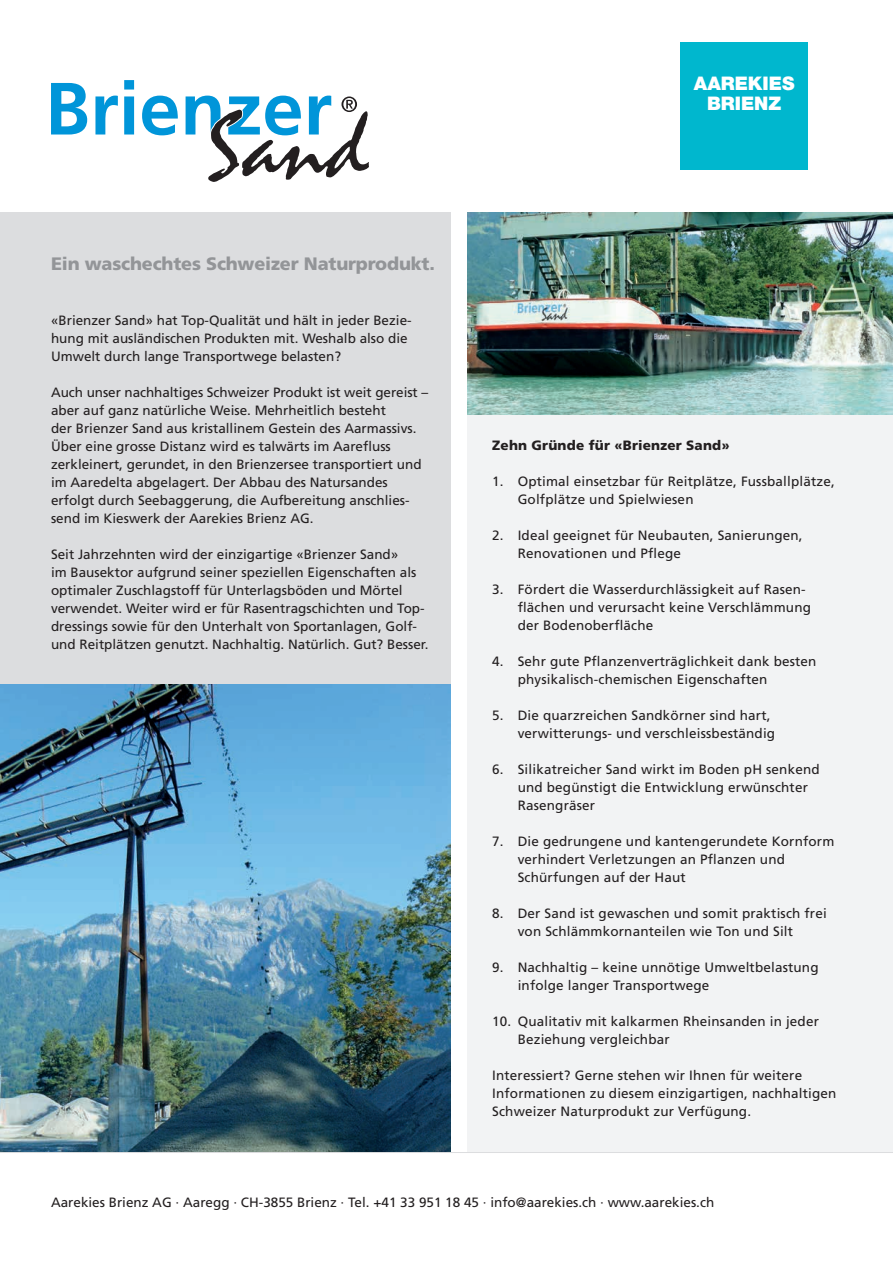
<style>
.page{position:relative;width:893px;height:1263px;background:#fff}
.page>*{position:absolute;margin:0;border:0;box-sizing:border-box;transform-origin:0 0}
.t1{font:900 18.75px/20.2px "Helvetica Neue LT Std";color:#fff;text-align:center}
.t2{font:900 18px "Frutiger LT Std";letter-spacing:-.01em;color:#939598}
.t3{font:13.5px/18px "Frutiger LT Std";letter-spacing:.01em;color:#231f20}
.t4{font:900 13.5px "Frutiger LT Std";letter-spacing:.01em;color:#231f20}
</style>
<div class="page">
<div style="left:468px;top:213px;width:425px;height:939px;background:#f2f3f4"></div>
<div style="left:0;top:213px;width:451px;height:939px;background:#dcdddf"></div>
<img style="left:0;top:684px;width:451px;height:468px">
<div style="left:680px;top:43px;width:128px;height:127px;background:#00b7ce"></div>
<svg style="left:51px;top:83px;width:36px;height:51px"></svg>
<svg style="left:95px;top:96px;width:23px;height:38px"></svg>
<svg style="left:124px;top:80px;width:10px;height:54px"></svg>
<svg style="left:142px;top:96px;width:36px;height:39px"></svg>
<svg style="left:186px;top:96px;width:183px;height:86px"></svg>
<img style="left:468px;top:213px;width:425px;height:201px">
<hr style="left:0;top:1152px;width:893px;height:1px;background:#dcdddf">
<h2 class="t2" style="left:51px;top:253px;width:385px">Ein waschechtes Schweizer Naturprodukt.</h2>
<p class="t3" style="left:51px;top:311px;width:362px">«Brienzer Sand» hat Top-Qualität und hält in jeder Bezie&shy;hung mit ausländischen Produkten mit. Weshalb also die<br>Umwelt durch lange Transportwege belasten?</p>
<p class="t3" style="left:51px;top:383px;width:379px">Auch unser nachhaltiges Schweizer Produkt ist weit gereist – aber auf ganz natürliche Weise. Mehrheitlich besteht<br>der Brienzer Sand aus kristallinem Gestein des Aarmassivs.<br>Über eine grosse Distanz wird es talwärts im Aarefluss zerkleinert, gerundet, in den Brienzersee transportiert und im Aaredelta abgelagert. Der Abbau des Natursandes erfolgt durch Seebaggerung, die Aufbereitung anschlies&shy;send im Kieswerk der Aarekies Brienz AG.</p>
<p class="t3" style="left:51px;top:545px;width:379px">Seit Jahrzehnten wird der einzigartige «Brienzer Sand»<br>im Bausektor aufgrund seiner speziellen Eigenschaften als optimaler Zuschlagstoff für Unterlagsböden und Mörtel verwendet. Weiter wird er für Rasentragschichten und Top&shy;dressings sowie für den Unterhalt von Sportanlagen, Golf&shy;und Reitplätzen genutzt. Nachhaltig. Natürlich. Gut? Besser.</p>
<h1 class="t1" style="left:694px;top:73px;width:102px">AAREKIES<br>BRIENZ</h1>
<p class="t4" style="left:492px;top:437px;width:239px">Zehn Gründe für «Brienzer Sand»</p>
<p class="t3" style="left:518px;top:472px;width:319px;text-indent:-26px">1. Optimal einsetzbar für Reitplätze, Fussballplätze,<br>Golfplätze und Spielwiesen</p>
<p class="t3" style="left:518px;top:526px;width:286px;text-indent:-26px">2. Ideal geeignet für Neubauten, Sanierungen,<br>Renovationen und Pflege</p>
<p class="t3" style="left:518px;top:580px;width:295px;text-indent:-26px">3. Fördert die Wasserdurchlässigkeit auf Rasen&shy;flächen und verursacht keine Verschlämmung der Bodenoberfläche</p>
<p class="t3" style="left:518px;top:652px;width:300px;text-indent:-26px">4. Sehr gute Pflanzenverträglichkeit dank besten physikalisch-chemischen Eigenschaften</p>
<p class="t3" style="left:518px;top:706px;width:259px;text-indent:-26px">5. Die quarzreichen Sandkörner sind hart, verwitterungs- und verschleissbeständig</p>
<p class="t3" style="left:518px;top:760px;width:303px;text-indent:-26px">6. Silikatreicher Sand wirkt im Boden pH senkend und begünstigt die Entwicklung erwünschter<br>Rasengräser</p>
<p class="t3" style="left:518px;top:832px;width:318px;text-indent:-26px">7. Die gedrungene und kantengerundete Kornform verhindert Verletzungen an Pflanzen und<br>Schürfungen auf der Haut</p>
<p class="t3" style="left:518px;top:904px;width:311px;text-indent:-26px">8. Der Sand ist gewaschen und somit praktisch frei von Schlämmkornanteilen wie Ton und Silt</p>
<p class="t3" style="left:518px;top:958px;width:302px;text-indent:-26px">9. Nachhaltig – keine unnötige Umweltbelastung infolge langer Transportwege</p>
<p class="t3" style="left:518px;top:1012px;width:303px;text-indent:-26px">10. Qualitativ mit kalkarmen Rheinsanden in jeder<br>Beziehung vergleichbar</p>
<p class="t3" style="left:492px;top:1066px;width:346px">Interessiert? Gerne stehen wir Ihnen für weitere<br>Informationen zu diesem einzigartigen, nachhaltigen<br>Schweizer Naturprodukt zur Verfügung.</p>
<p class="t3" style="left:51px;top:1194px;width:665px">Aarekies Brienz AG · Aaregg · CH-3855 Brienz · Tel. +41 33 951 18 45 · info@aarekies.ch · www.aarekies.ch</p>
</div>
